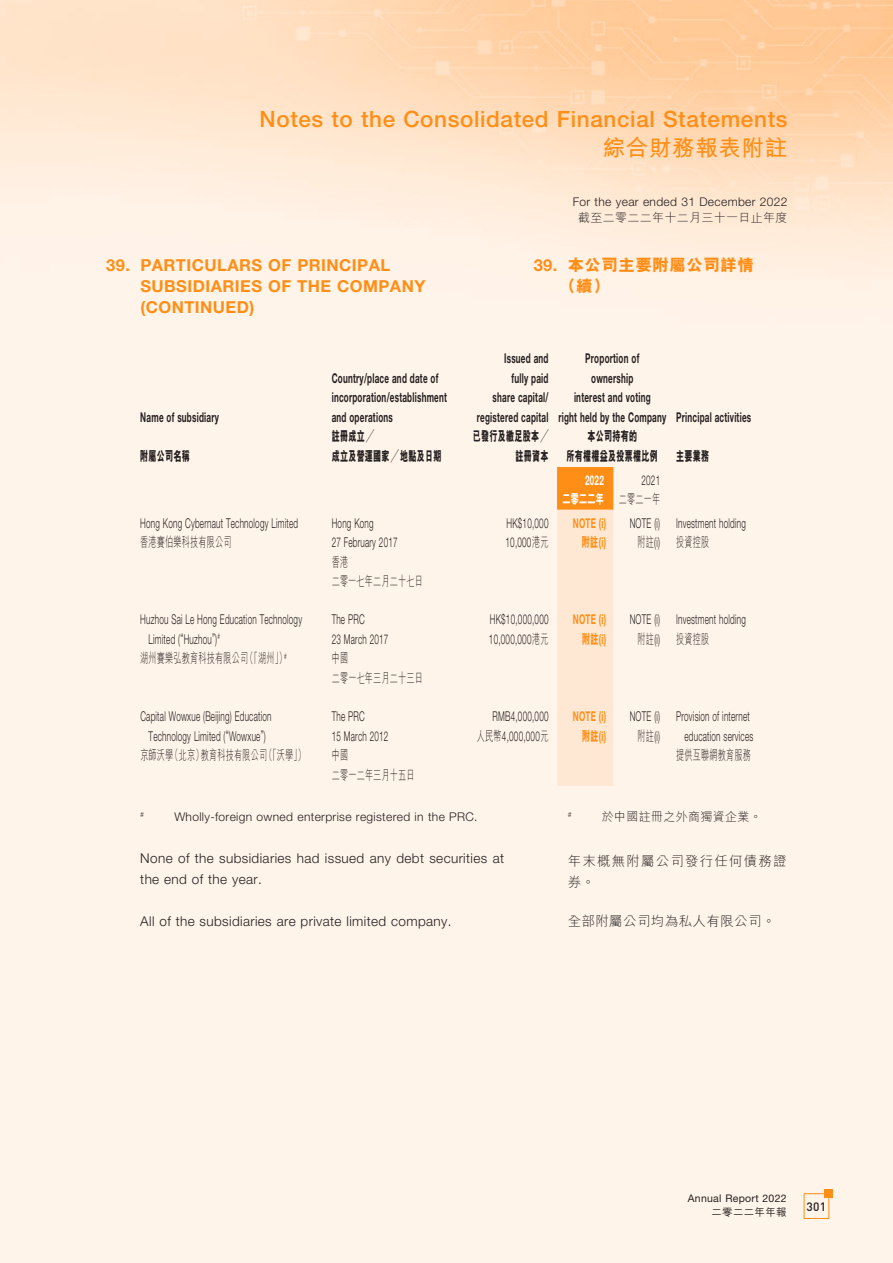
<style>
.page{position:relative;width:893px;height:1263px;background:#fff}
.page>*{position:absolute;margin:0;border:0;box-sizing:border-box;transform-origin:0 0}
.t1{font:500 22.5px "Helvetica Neue LT Std";letter-spacing:.03em;color:#ff8e16}
.t2{font:700 22.5px "M Hei HK";letter-spacing:.03em;color:#ff8e16}
.t3{font:700 16.5px/21px "Helvetica Neue LT Std";letter-spacing:.03em;color:#ff8e16}
.t4{font:800 16.5px/21px "M Hei HK";letter-spacing:.03em;color:#ff8e16}
.t5{font:300 13.5px/19.5px "Helvetica Neue LT Std";letter-spacing:.03em;color:#231f20;scale:.6 1}
.t6{font:700 13.5px/19.5px "Helvetica Neue LT Std";letter-spacing:.03em;color:#231f20;scale:.6 1}
.t7{font:300 13.5px/21px "Helvetica Neue LT Std";letter-spacing:.03em;color:#231f20}
.t8{font:300 13.5px/19.5px "M Hei HK";letter-spacing:.03em;color:#231f20;scale:.6 1}
.t9{font:800 13.5px/19.5px "M Hei HK";letter-spacing:.03em;color:#231f20;scale:.6 1}
.t10{font:700 13.5px/19.5px "Helvetica Neue LT Std";letter-spacing:.03em;color:#ff8e16;text-align:right;scale:.6 1}
.t11{font:300 13.5px/21px "M Hei HK";letter-spacing:.085em;color:#231f20}
.t12{font:300 13.5px "M Hei HK";letter-spacing:.03em;color:#231f20}
.t13{font:800 13.5px "M Hei HK";letter-spacing:.03em;color:#fff;scale:.6 1}
.t14{font:700 13.5px "Helvetica Neue LT Std";color:#fff;scale:.6 1}
.t15{font:300 12px "Helvetica Neue LT Std";letter-spacing:.03em;color:#231f20}
.t16{font:300 12px "M Hei HK";letter-spacing:.03em;color:#231f20}
.t17{font:12px "DIN Medium";color:#231f20}
.t18{font:10.5px "Helvetica Neue LT Std";letter-spacing:.03em;color:#231f20}
.t19{font:500 10.5px "M Hei HK";letter-spacing:.03em;color:#231f20}
.t20{font:300 7.05px "Helvetica Neue LT Std";color:#231f20}
.s1{font-family:"Helvetica Neue LT Std";font-weight:700}
.s2{font-weight:300;color:#231f20}
.s3{font-family:"M Hei HK"}
.s4{font-family:"M Hei HK";font-weight:800}
</style>
<div class="page">
<img style="left:0;top:0;width:893px;height:1263px">
<div style="left:804px;top:1193px;width:25px;height:26px;border:1px solid #ff8e16"></div>
<div style="left:825px;top:1189px;width:8px;height:9px;background:#ff8e16"></div>
<svg style="left:557px;top:467px;width:56px;height:319px;background:#ffdcb9"></svg>
<h1 class="t1" style="left:260px;top:106px;width:529px">Notes to the Consolidated Financial Statements</h1>
<h1 class="t2" style="left:603px;top:131px;width:186px">綜合財務報表附註</h1>
<p class="t15" style="left:573px;top:195px;width:216px">For the year ended 31 December 2022</p>
<p class="t16" style="left:578px;top:211px;width:211px">截至二零二二年十二月三十一日止年度</p>
<p class="t3" style="left:140px;top:254px;width:287px;text-indent:-34px">39. PARTICULARS OF PRINCIPAL<br>SUBSIDIARIES OF THE COMPANY (CONTINUED)</p>
<p class="t6" style="left:140px;top:407px;width:133px">Name of subsidiary</p>
<p class="t6" style="left:332px;top:368px;width:194px">Country/place and date of incorporation/establishment and operations</p>
<p class="t4" style="left:559px;top:254px;width:196px;text-indent:-26px"><span class="s1">39.</span> 本公司主要附屬公司詳情（續）</p>
<p class="t6" style="left:477px;top:348px;width:121px;text-align:right">Issued and<br>fully paid<br>share capital/ registered capital</p>
<p class="t6" style="left:585px;top:348px;width:92px">Proportion of</p>
<p class="t6" style="left:591px;top:368px;width:72px">ownership</p>
<p class="t6" style="left:574px;top:387px;width:129px">interest and voting</p>
<p class="t6" style="left:558px;top:407px;width:323px">right held by the Company Principal activities</p>
<p class="t9" style="left:140px;top:446px;width:84px">附屬公司名稱</p>
<p class="t5" style="left:140px;top:513px;width:265px">Hong Kong Cybernaut Technology Limited</p>
<p class="t8" style="left:140px;top:532px;width:154px">香港賽伯樂科技有限公司</p>
<p class="t5" style="left:149px;top:609px;width:257px;text-indent:-8px">Huzhou Sai Le Hong Education Technology<br>Limited (“Huzhou”)<sup>#</sup></p>
<p class="t8" style="left:140px;top:648px;width:246px">湖州賽樂弘教育科技有限公司（「湖州」）<sup>#</sup></p>
<p class="t5" style="left:140px;top:706px;width:220px;text-align:center">Capital Wowxue (Beijing) Education<br>Technology Limited (“Wowxue”)</p>
<p class="t8" style="left:140px;top:745px;width:277px">京師沃學（北京）教育科技有限公司（「沃學」）</p>
<p class="t9" style="left:332px;top:426px;width:185px">註冊成立╱<br>成立及營運國家╱地點及日期</p>
<p class="t9" style="left:473px;top:426px;width:128px;text-align:right">已發行及繳足股本╱註冊資本</p>
<p class="t9" style="left:567px;top:426px;width:154px;text-align:center">本公司持有的<br>所有權權益及投票權比例</p>
<p class="t14" style="left:585px;top:472px;width:33px">2022</p>
<p class="t5" style="left:641px;top:470px;width:33px">2021</p>
<p class="t13" style="left:562px;top:492px;width:164px">二零二二年 <span class="s2">二零二一年</span></p>
<p class="t9" style="left:676px;top:446px;width:57px">主要業務</p>
<p class="t5" style="left:332px;top:513px;width:111px">Hong Kong<br>27 February 2017</p>
<p class="t8" style="left:332px;top:552px;width:154px">香港<br>二零一七年二月二十七日</p>
<p class="t5" style="left:332px;top:609px;width:96px">The PRC<br>23 March 2017</p>
<p class="t8" style="left:332px;top:648px;width:154px">中國<br>二零一七年三月二十三日</p>
<p class="t5" style="left:332px;top:706px;width:96px">The PRC<br>15 March 2012</p>
<p class="t8" style="left:332px;top:745px;width:140px">中國<br>二零一二年三月十五日</p>
<p class="t5" style="left:506px;top:513px;width:73px">HK$10,000<br>10,000<span class="s3">港元</span></p>
<p class="t10" style="left:573px;top:513px;width:57px">NOTE (i)<span class="s4">附註</span>(i)</p>
<p class="t5" style="left:630px;top:513px;width:52px;text-align:center">NOTE (i)<span class="s3">附註</span>(i)</p>
<p class="t5" style="left:676px;top:513px;width:118px">Investment holding</p>
<p class="t8" style="left:676px;top:532px;width:57px">投資控股</p>
<p class="t5" style="left:489px;top:609px;width:101px">HK$10,000,000<br>10,000,000<span class="s3">港元</span></p>
<p class="t10" style="left:573px;top:609px;width:57px">NOTE (i)<span class="s4">附註</span>(i)</p>
<p class="t5" style="left:630px;top:609px;width:52px;text-align:center">NOTE (i)<span class="s3">附註</span>(i)</p>
<p class="t5" style="left:676px;top:609px;width:118px">Investment holding</p>
<p class="t8" style="left:676px;top:629px;width:57px">投資控股</p>
<p class="t5" style="left:477px;top:706px;width:121px;text-align:right">RMB4,000,000<br><span class="s3">人民幣</span>4,000,000<span class="s3">元</span></p>
<p class="t10" style="left:573px;top:706px;width:57px">NOTE (i)<span class="s4">附註</span>(i)</p>
<p class="t5" style="left:630px;top:706px;width:52px;text-align:center">NOTE (i)<span class="s3">附註</span>(i)</p>
<p class="t5" style="left:676px;top:706px;width:130px;text-align:right">Provision of internet education services</p>
<p class="t8" style="left:676px;top:745px;width:126px">提供互聯網教育服務</p>
<p class="t20" style="left:140px;top:810px;width:5px">#</p>
<p class="t15" style="left:174px;top:810px;width:305px">Wholly-foreign owned enterprise registered in the PRC.</p>
<p class="t7" style="left:140px;top:848px;width:365px">None of the subsidiaries had issued any debt securities at the end of the year.</p>
<p class="t7" style="left:140px;top:911px;width:313px">All of the subsidiaries are private limited company.</p>
<p class="t20" style="left:568px;top:810px;width:5px">#</p>
<p class="t16" style="left:602px;top:811px;width:162px">於中國註冊之外商獨資企業。</p>
<p class="t11" style="left:568px;top:851px;width:220px">年末概無附屬公司發行任何債務證券。</p>
<p class="t12" style="left:568px;top:914px;width:209px">全部附屬公司均為私人有限公司。</p>
<p class="t18" style="left:688px;top:1192px;width:100px">Annual Report 2022</p>
<p class="t19" style="left:711px;top:1204px;width:77px">二零二二年年報</p>
<p class="t17" style="left:807px;top:1199px;width:21px">301</p>
</div>
